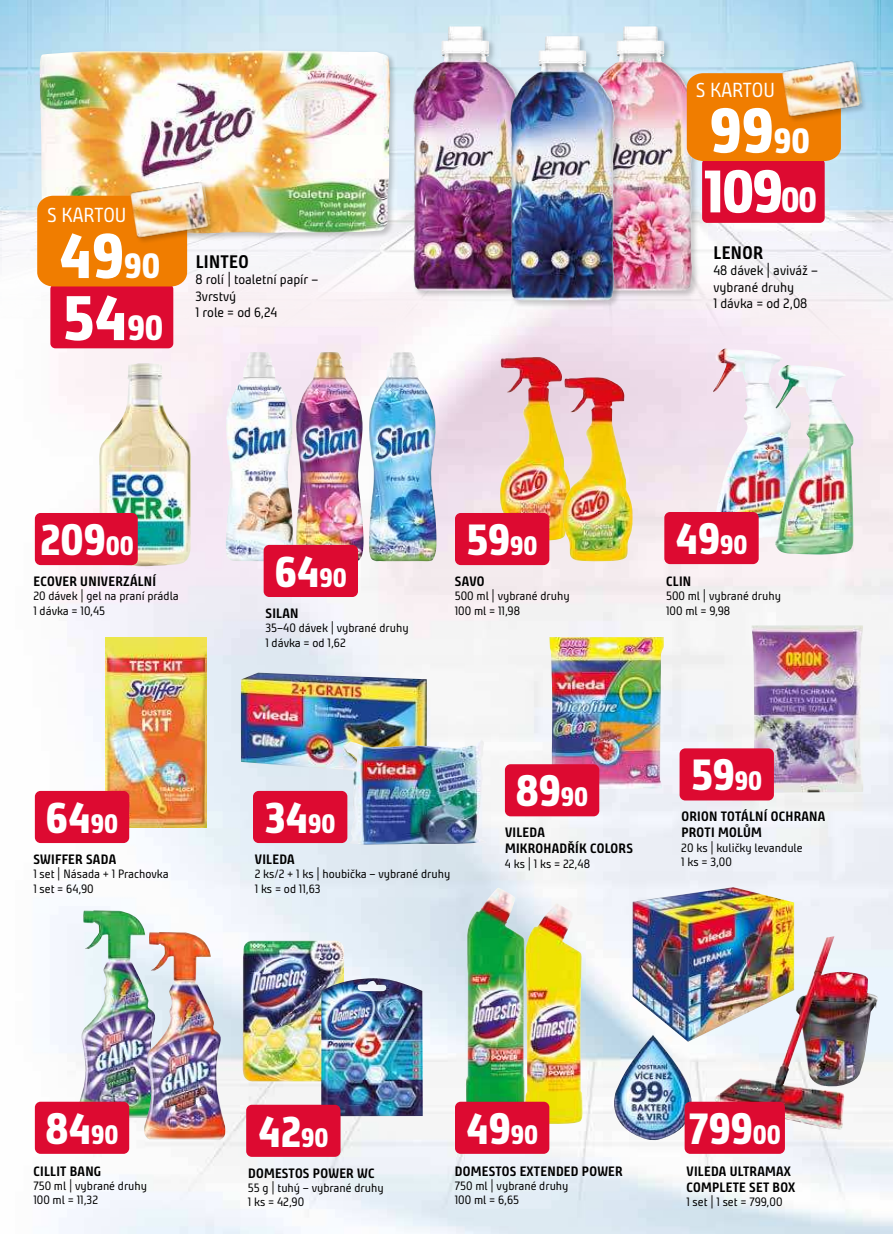
<style>
.page{position:relative;width:893px;height:1234px;background:#fff}
.page>*{position:absolute;margin:0;border:0;box-sizing:border-box;transform-origin:0 0}
.t1{font:800 63px "Bunday Clean";color:#fff}
.t2{font:800 60px "Bunday Clean";color:#fff}
.t3{font:800 43.35px "Bunday Clean";color:#fff}
.t4{font:20.1px "Bunday Clean";color:#fff}
.t5{font:700 18px "Bunday Clean";letter-spacing:.02em;color:#000}
.t6{font:700 13.5px/16.2px "Bunday Clean";letter-spacing:.02em;color:#000}
.t7{font:13.5px/16.2px "Bunday Clean";color:#000}
.t8{font:12px/14.4px "Bunday Clean";color:#000}
.s1{font-size:34.5px}
.s2{font-size:26.25px}
</style>
<div class="page">
<img style="left:34px;top:384px;width:859px;height:849px">
<img style="left:0;top:0;width:893px;height:384px">
<img style="left:106px;top:637px;width:100px;height:189px">
<img style="left:79px;top:910px;width:81px;height:207px">
<img style="left:143px;top:931px;width:83px;height:208px">
<img style="left:98px;top:363px;width:94px;height:203px">
<img style="left:241px;top:672px;width:186px;height:103px">
<img style="left:343px;top:738px;width:144px;height:106px">
<img style="left:712px;top:348px;width:79px;height:191px">
<img style="left:775px;top:365px;width:79px;height:189px">
<img style="left:224px;top:352px;width:140px;height:209px">
<img style="left:368px;top:352px;width:69px;height:209px">
<img style="left:549px;top:637px;width:115px;height:152px">
<img style="left:466px;top:887px;width:59px;height:214px">
<img style="left:525px;top:903px;width:58px;height:220px">
<img style="left:500px;top:357px;width:71px;height:183px">
<img style="left:562px;top:377px;width:71px;height:184px">
<div style="left:587px;top:25px;width:113px;height:273px;background:#000;opacity:.2"></div>
<img style="left:588px;top:26px;width:105px;height:264px">
<div style="left:412px;top:25px;width:113px;height:273px;background:#000;opacity:.2"></div>
<img style="left:413px;top:26px;width:105px;height:264px">
<div style="left:509px;top:34px;width:113px;height:274px;background:#000;opacity:.2"></div>
<img style="left:510px;top:36px;width:105px;height:264px">
<img style="left:751px;top:625px;width:112px;height:167px">
<img style="left:612px;top:886px;width:266px;height:253px">
<img style="left:243px;top:940px;width:101px;height:141px">
<img style="left:321px;top:978px;width:102px;height:137px">
<div style="left:35px;top:1101px;width:94px;height:52px;background:#dd0a31;border-radius:6px"></div>
<div style="left:35px;top:790px;width:94px;height:52px;background:#dd0a31;border-radius:6px"></div>
<div style="left:35px;top:513px;width:103px;height:52px;background:#dd0a31;border-radius:6px"></div>
<div style="left:664px;top:512px;width:95px;height:52px;background:#dd0a31;border-radius:6px"></div>
<div style="left:253px;top:790px;width:94px;height:52px;background:#dd0a31;border-radius:6px"></div>
<div style="left:264px;top:544px;width:94px;height:53px;background:#dd0a31;border-radius:6px"></div>
<div style="left:455px;top:1101px;width:94px;height:52px;background:#dd0a31;border-radius:6px"></div>
<div style="left:505px;top:764px;width:94px;height:52px;background:#dd0a31;border-radius:6px"></div>
<div style="left:455px;top:513px;width:94px;height:52px;background:#dd0a31;border-radius:6px"></div>
<div style="left:685px;top:1101px;width:100px;height:52px;background:#dd0a31;border-radius:6px"></div>
<div style="left:680px;top:748px;width:94px;height:52px;background:#dd0a31;border-radius:6px"></div>
<div style="left:246px;top:1104px;width:95px;height:52px;background:#dd0a31;border-radius:6px"></div>
<div style="left:702px;top:158px;width:123px;height:65px;background:#dd0a31;border-radius:5px"></div>
<div style="left:687px;top:73px;width:154px;height:88px;background:#f07d00"></div>
<div style="left:782px;top:60px;width:86px;height:63px;background:#000;opacity:.2"></div>
<img style="left:780px;top:58px;width:83px;height:60px">
<div style="left:38px;top:49px;width:359px;height:192px;background:#000;opacity:.2"></div>
<img style="left:40px;top:50px;width:350px;height:183px">
<div style="left:50px;top:284px;width:123px;height:64px;background:#dd0a31;border-radius:5px"></div>
<div style="left:37px;top:196px;width:150px;height:90px;background:#f07d00"></div>
<div style="left:130px;top:181px;width:86px;height:63px;background:#000;opacity:.2"></div>
<img style="left:129px;top:180px;width:82px;height:60px">
<h3 class="t4" style="left:47px;top:204px;width:81px">S KARTOU</h3>
<h1 class="t1" style="left:59px;top:233px;width:103px">49<span class="s1">90</span></h1>
<h1 class="t1" style="left:63px;top:295px;width:102px">54<span class="s1">90</span></h1>
<h3 class="t5" style="left:196px;top:250px;width:55px">LINTEO</h3>
<p class="t7" style="left:196px;top:271px;width:124px">8 rolí | toaletní papír –<br>3vrstvý<br>1 role = od 6,24</p>
<h3 class="t4" style="left:696px;top:79px;width:81px">S KARTOU</h3>
<h1 class="t1" style="left:710px;top:107px;width:102px">99<span class="s1">90</span></h1>
<h2 class="t2" style="left:704px;top:169px;width:115px">109<span class="s1">00</span></h2>
<h3 class="t5" style="left:713px;top:241px;width:51px">LENOR</h3>
<p class="t7" style="left:713px;top:263px;width:106px">48 dávek | aviváž – vybrané druhy<br>1 dávka = od 2,08</p>
<h3 class="t3" style="left:40px;top:523px;width:95px">209<span class="s2">00</span></h3>
<h3 class="t3" style="left:675px;top:522px;width:74px">49<span class="s2">90</span></h3>
<h3 class="t3" style="left:467px;top:523px;width:72px">59<span class="s2">90</span></h3>
<h3 class="t3" style="left:275px;top:555px;width:74px">64<span class="s2">90</span></h3>
<p class="t6" style="left:33px;top:573px;width:124px">ECOVER UNIVERZÁLNÍ</p>
<p class="t8" style="left:33px;top:589px;width:147px">20 dávek | gel na praní prádla<br>1 dávka = 10,45</p>
<p class="t6" style="left:455px;top:573px;width:31px">SAVO</p>
<p class="t8" style="left:455px;top:589px;width:116px">500 ml | vybrané druhy<br>100 ml = 11,98</p>
<p class="t6" style="left:666px;top:573px;width:27px">CLIN</p>
<p class="t8" style="left:666px;top:589px;width:116px">500 ml | vybrané druhy<br>100 ml = 9,98</p>
<p class="t6" style="left:265px;top:604px;width:35px">SILAN</p>
<p class="t8" style="left:265px;top:620px;width:145px">35–40 dávek | vybrané druhy<br>1 dávka = od 1,62</p>
<h3 class="t3" style="left:46px;top:801px;width:74px">64<span class="s2">90</span></h3>
<p class="t6" style="left:33px;top:850px;width:84px">SWIFFER SADA</p>
<p class="t8" style="left:33px;top:866px;width:137px">1 set | Násada + 1 Prachovka<br>1 set = 64,90</p>
<h3 class="t3" style="left:265px;top:801px;width:73px">34<span class="s2">90</span></h3>
<p class="t6" style="left:255px;top:850px;width:41px">VILEDA</p>
<p class="t8" style="left:255px;top:866px;width:197px">2 ks/2 + 1 ks | houbička – vybrané druhy<br>1 ks = od 11,63</p>
<h3 class="t3" style="left:516px;top:774px;width:74px">89<span class="s2">90</span></h3>
<p class="t6" style="left:505px;top:824px;width:129px">VILEDA<br>MIKROHADŘÍK COLORS</p>
<p class="t8" style="left:505px;top:856px;width:87px">4 ks | 1 ks = 22,48</p>
<h3 class="t3" style="left:691px;top:759px;width:72px">59<span class="s2">90</span></h3>
<p class="t6" style="left:681px;top:808px;width:145px">ORION TOTÁLNÍ OCHRANA<br>PROTI MOLŮM</p>
<p class="t8" style="left:681px;top:840px;width:123px">20 ks | kuličky levandule<br>1 ks = 3,00</p>
<h3 class="t3" style="left:45px;top:1112px;width:75px">84<span class="s2">90</span></h3>
<p class="t6" style="left:33px;top:1162px;width:69px">CILLIT BANG</p>
<p class="t8" style="left:33px;top:1178px;width:115px">750 ml | vybrané druhy<br>100 ml = 11,32</p>
<h3 class="t3" style="left:258px;top:1115px;width:72px">42<span class="s2">90</span></h3>
<p class="t6" style="left:248px;top:1164px;width:128px">DOMESTOS POWER WC</p>
<p class="t8" style="left:248px;top:1180px;width:137px">55 g | tuhý – vybrané druhy<br>1 ks = 42,90</p>
<h3 class="t3" style="left:466px;top:1112px;width:74px">49<span class="s2">90</span></h3>
<p class="t6" style="left:455px;top:1162px;width:169px">DOMESTOS EXTENDED POWER</p>
<p class="t8" style="left:455px;top:1178px;width:115px">750 ml | vybrané druhy<br>100 ml = 6,65</p>
<h3 class="t3" style="left:689px;top:1112px;width:94px">799<span class="s2">00</span></h3>
<p class="t6" style="left:686px;top:1162px;width:110px">VILEDA ULTRAMAX<br>COMPLETE SET BOX</p>
<p class="t8" style="left:686px;top:1194px;width:98px">1 set | 1 set = 799,00</p>
</div>
